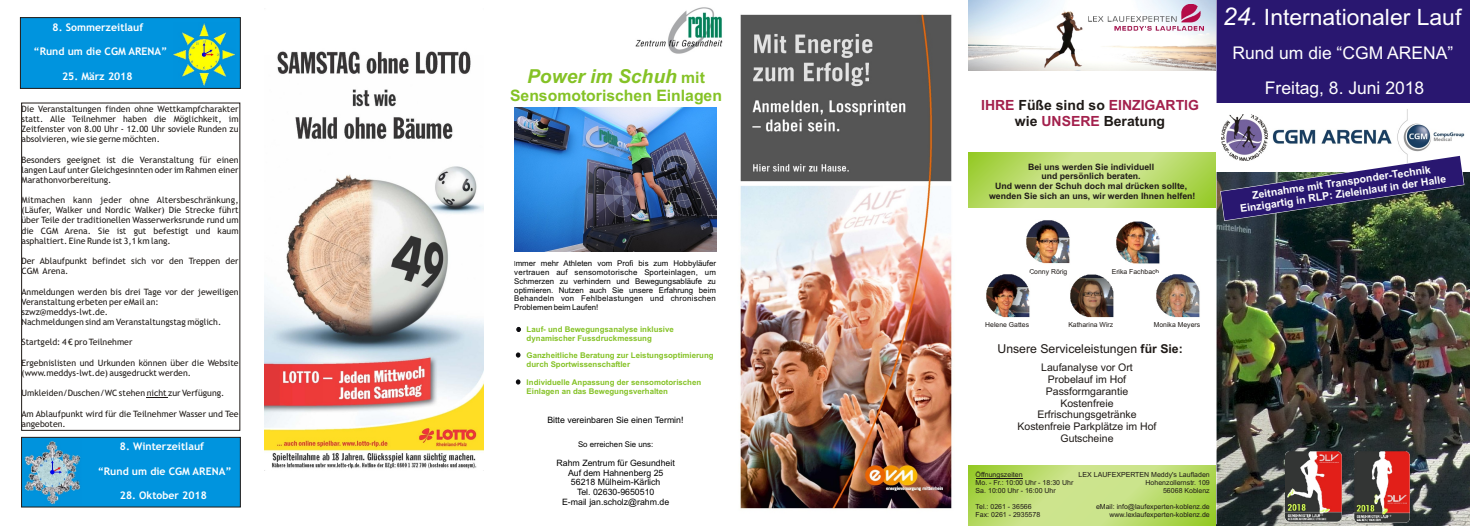
<style>
.page{position:relative;width:1470px;height:526px;background:#fff}
.page>*{position:absolute;margin:0;border:0;box-sizing:border-box;transform-origin:0 0}
.t1{font:22.49px "Arial";color:#fff}
.t2{font:italic 700 19.25px "Arial";color:#85c226}
.t3{font:17.5px/35px "Arial";color:#fff;text-align:center}
.t4{font:700 15.75px "Arial";color:#85c226}
.t5{font:700 14px/15.7px "Arial";color:#a3214d;text-align:center}
.t6{font:12.25px "Arial";color:#1f1a17}
.t7{font:10.5px/11.7px "Arial";color:#1f1a17;text-align:center}
.t8{font:700 10.5px "Trebuchet MS";color:#fff}
.t9{font:700 10.5px/11.9px "Arial";color:#fff}
.t10{font:8.75px/10.2px "Trebuchet MS";color:#1f1a17}
.t11{font:8.75px/9.8px "Arial";color:#000;text-align:center}
.t12{font:700 8.75px/9.8px "Arial";color:#1f1a17;text-align:center}
.t13{font:7.88px/8.8px "Arial";color:#000;text-align:justify}
.t14{font:700 7.88px/8.8px "Arial";color:#85c226}
.t15{font:7px/7.8px "Arial";color:#1f1a17;text-align:right}
.t16{font:6.83px "Arial";color:#1f1a17}
.s1{font-style:normal;font-size:15.75px}
.s2{font-family:"Avant Garde Bk BT";font-size:7px}
.s3{color:#1f1a17}
.s4{font-style:italic;font-size:24.5px}
.s5{font-weight:700}
</style>
<div class="page">
<img style="left:1215px;top:172px;width:254px;height:354px">
<img style="left:635px;top:7px;width:88px;height:47px">
<img style="left:514px;top:108px;width:202px;height:143px">
<svg style="left:516px;top:380px;width:4px;height:4px"></svg>
<svg style="left:516px;top:353px;width:4px;height:4px"></svg>
<svg style="left:516px;top:327px;width:4px;height:5px"></svg>
<div style="left:1215px;top:0;width:254px;height:114px;background:#291770"></div>
<div style="left:1215px;top:103px;width:254px;height:69px;background:#fff"></div>
<img style="left:968px;top:0;width:247px;height:71px">
<img style="left:1088px;top:5px;width:115px;height:25px">
<svg style="left:968px;top:465px;width:247px;height:60px;background:#bcdc70"></svg>
<hr style="left:975px;top:478px;width:47px;height:1px;background:#1f1a17">
<svg style="left:968px;top:153px;width:247px;height:54px;background:#bcdc6f"></svg>
<img style="left:1026px;top:220px;width:44px;height:44px">
<img style="left:1070px;top:274px;width:44px;height:44px">
<img style="left:986px;top:274px;width:44px;height:44px">
<img style="left:1116px;top:221px;width:44px;height:43px">
<img style="left:1156px;top:274px;width:44px;height:44px">
<img style="left:740px;top:14px;width:212px;height:495px">
<div style="left:20px;top:17px;width:220px;height:71px;background:#0094de;border:1px solid #1f1a17"></div>
<div style="left:21px;top:437px;width:219px;height:70px;background:#0094de;border:1px solid #1f1a17"></div>
<svg style="left:147px;top:397px;width:21px;height:1px"></svg>
<img style="left:25px;top:441px;width:56px;height:63px">
<img style="left:173px;top:23px;width:62px;height:63px">
<img style="left:264px;top:51px;width:219px;height:420px">
<img style="left:1221px;top:115px;width:45px;height:40px">
<img style="left:1272px;top:109px;width:191px;height:46px">
<img style="left:1353px;top:452px;width:56px;height:70px">
<img style="left:1284px;top:451px;width:56px;height:71px">
<svg style="left:1219px;top:155px;width:245px;height:66px"></svg>
<p class="t8" style="left:52px;top:23px;width:92px">8. Sommerzeitlauf</p>
<p class="t8" style="left:33px;top:48px;width:135px">“Rund um die CGM ARENA”</p>
<p class="t8" style="left:62px;top:72px;width:72px">25. März 2018</p>
<p class="t10" style="left:21px;top:104px;width:219px;text-align:justify">Die Veranstaltungen finden ohne Wettkampfcharakter statt. Alle Teilnehmer haben die Möglichkeit, im Zeitfenster von 8.00 Uhr - 12.00 Uhr soviele Runden zu absolvieren, wie sie gerne möchten.</p>
<p class="t10" style="left:21px;top:155px;width:218px;text-align:justify">Besonders geeignet ist die Veranstaltung für einen langen Lauf unter Gleichgesinnten oder im Rahmen einer Marathonvorbereitung.</p>
<p class="t10" style="left:21px;top:196px;width:219px;text-align:justify">Mitmachen kann jeder ohne Altersbeschränkung, (Läufer, Walker und Nordic Walker) Die Strecke führt über Teile der traditionellen Wasserwerksrunde rund um die CGM Arena. Sie ist gut befestigt und kaum asphaltiert. Eine Runde ist 3,1 km lang.</p>
<p class="t10" style="left:21px;top:257px;width:219px">Der Ablaufpunkt befindet sich vor den Treppen der<br>CGM Arena.</p>
<p class="t10" style="left:21px;top:287px;width:219px">Anmeldungen werden bis drei Tage vor der jeweiligen Veranstaltung erbeten per eMail an: szwz@meddys-lwt.de.<br>Nachmeldungen sind am Veranstaltungstag möglich.</p>
<p class="t10" style="left:21px;top:338px;width:112px">Startgeld: 4 € pro Teilnehmer</p>
<p class="t10" style="left:21px;top:358px;width:219px">Ergebnislisten und Urkunden können über die Website (www.meddys-lwt.de) ausgedruckt werden.</p>
<p class="t10" style="left:21px;top:389px;width:204px">Umkleiden/Duschen/WC stehen nicht zur Verfügung.</p>
<p class="t10" style="left:21px;top:409px;width:218px">Am Ablaufpunkt wird für die Teilnehmer Wasser und Tee angeboten.</p>
<p class="t8" style="left:120px;top:443px;width:86px">8. Winterzeitlauf</p>
<p class="t8" style="left:98px;top:467px;width:135px">“Rund um die CGM ARENA”</p>
<p class="t8" style="left:120px;top:491px;width:88px">28. Oktober 2018</p>
<h2 class="t2" style="left:527px;top:69px;width:179px">Power im Schuh <span class="s1">mit</span></h2>
<h3 class="t4" style="left:510px;top:89px;width:213px">Sensomotorischen Einlagen</h3>
<p class="t13" style="left:514px;top:260px;width:203px"><span class="s2">I</span>mmer mehr Athleten vom Profi bis zum Hobbyläufer vertrauen auf sensomotorische Sporteinlagen, um Schmerzen zu verhindern und Bewegungsabläufe zu optimieren. Nutzen auch Sie unsere Erfahrung beim Behandeln von Fehlbelastungen und chronischen Problemen beim Laufen!</p>
<p class="t14" style="left:526px;top:325px;width:149px">Lauf- und Bewegungsanalyse inklusive dynamischer Fussdruckmessung</p>
<p class="t14" style="left:526px;top:352px;width:188px">Ganzheitliche Beratung zur Leistungsoptimierung durch Sportwissenschaftler</p>
<p class="t14" style="left:526px;top:378px;width:176px">Individuelle Anpassung der sensomotorischen<br>Einlagen an das Bewegungsverhalten</p>
<p class="t11" style="left:547px;top:415px;width:138px">Bitte vereinbaren Sie einen Termin!</p>
<p class="t13" style="left:578px;top:441px;width:77px">So erreichen Sie uns:</p>
<p class="t11" style="left:556px;top:458px;width:120px">Rahm Zentrum für Gesundheit<br>Auf dem Hahnenberg 25<br>56218 Mülheim-Kärlich<br>Tel. 02630-9650510<br>E-mail jan.scholz@rahm.de</p>
<h3 class="t5" style="left:981px;top:99px;width:219px">IHRE <span class="s3">Füße sind so</span> EINZIGARTIG <span class="s3">wie</span> UNSERE <span class="s3">Beratung</span></h3>
<p class="t12" style="left:989px;top:162px;width:208px">Bei uns werden Sie individuell<br>und persönlich beraten.<br>Und wenn der Schuh doch mal drücken sollte, wenden Sie sich an uns, wir werden Ihnen helfen!</p>
<h1 class="t1" style="left:1222px;top:9px;width:240px"><span class="s4">24.</span> Internationaler Lauf</h1>
<h3 class="t3" style="left:1232px;top:37px;width:222px">Rund um die “CGM ARENA”<br>Freitag, 8. Juni 2018</h3>
<p class="t9" style="left:1251px;top:190px;width:182px;rotate:-8deg">Zeitnahme mit Transp nder-Technik</p>
<p class="t9" style="left:1237px;top:192px;width:209px;text-indent:122px;rotate:-8deg">o<br>Einzigartig in RLP: Ziele nlauf in der H e</p>
<p class="t16" style="left:1029px;top:269px;width:40px">Conny Rörig</p>
<p class="t16" style="left:1111px;top:269px;width:49px">Erika Fachbach</p>
<p class="t16" style="left:985px;top:322px;width:45px">Helene Gattes</p>
<p class="t16" style="left:1068px;top:322px;width:46px">Katharina Wirz</p>
<p class="t16" style="left:1153px;top:322px;width:48px">Monika Meyers</p>
<h3 class="t6" style="left:997px;top:344px;width:187px">Unsere Serviceleistungen <span class="s5">für Sie:</span></h3>
<p class="t7" style="left:1017px;top:363px;width:140px">Laufanalyse vor Ort<br>Probelauf im Hof<br>Passformgarantie<br>Kostenfreie<br>Erfrischungsgetränke<br>Kostenfreie Parkplätze im Hof<br>Gutscheine</p>
<p class="t15" style="left:975px;top:472px;width:99px;text-align:left">Öffnungszeiten<br>Mo. - Fr.: 10:00 Uhr - 18:30 Uhr<br>Sa. 10:00 Uhr - 16:00 Uhr</p>
<p class="t15" style="left:975px;top:503px;width:66px;text-align:left">Tel.: 0261 - 36566<br>Fax: 0261 - 2935578</p>
<p class="t15" style="left:1078px;top:472px;width:133px">LEX LAUFEXPERTEN Meddy's Laufladen<br>Hohenzollernstr. 109<br>56068 Koblenz</p>
<p class="t15" style="left:1095px;top:503px;width:115px">eMail: info@laufexperten-koblenz.de www.lexlaufexperten-koblenz.de</p>
</div>
